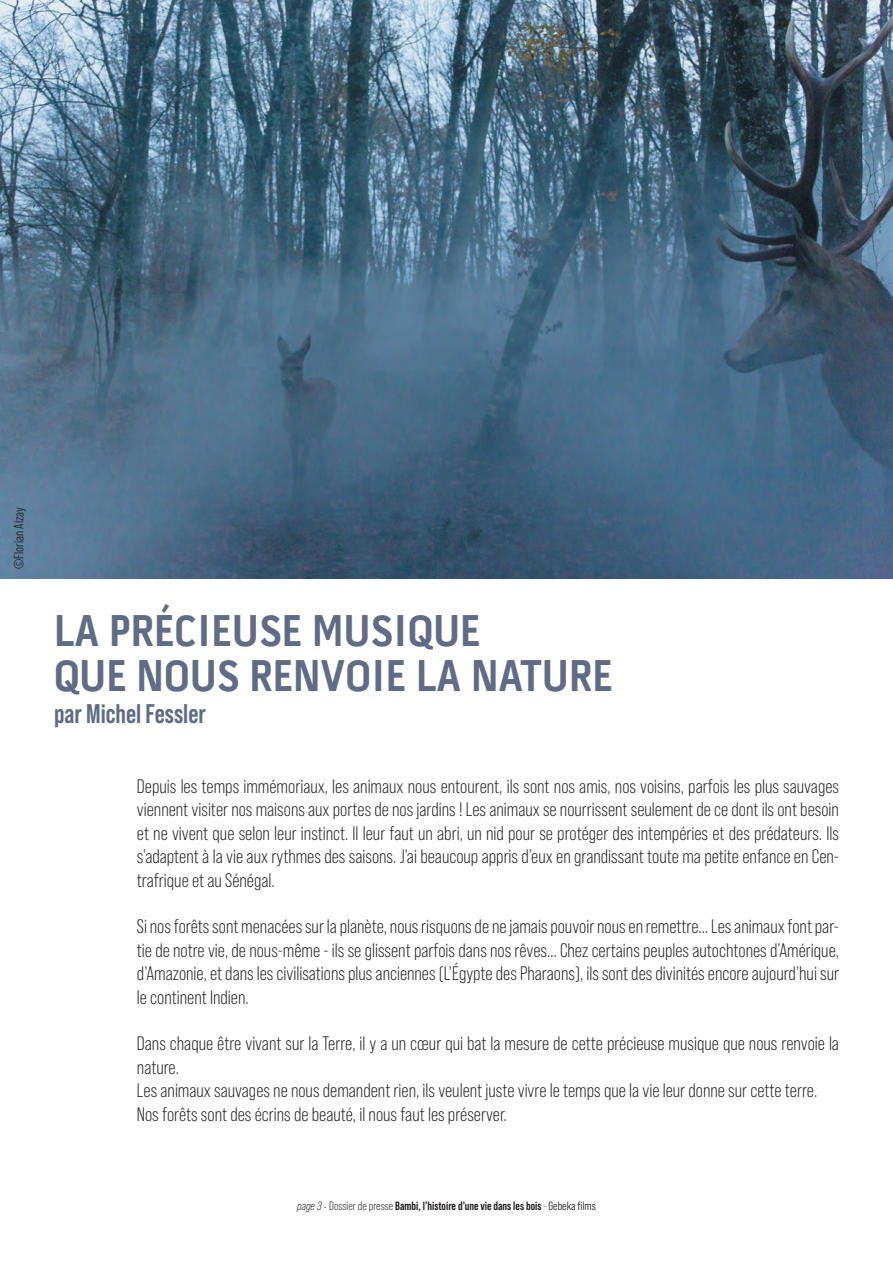
<style>
.page{position:relative;width:893px;height:1263px;background:#fff}
.page>*{position:absolute;margin:0;border:0;box-sizing:border-box;transform-origin:0 0}
.t1{font:700 45px/45px "Pill Gothic 300 mg";color:#606c86}
.t2{font:700 27px "Bebas Neue Pro";color:#606c86}
.t3{font:19.5px/23.4px "Bebas Neue Pro";color:#231f20;text-align:justify}
.t4{font:13.5px "Bebas Neue Pro Middle";color:#231f20}
.t5{font:700 12px "Bebas Neue Pro";color:#231f20}
.s1{font-weight:400;font-style:italic}
.s2{font-weight:400}
.s3{font-family:"Bebas Neue Pro Middle";font-weight:400}
</style>
<div class="page">
<img style="left:0;top:0;width:893px;height:578px">
<p class="t4" style="left:11px;top:569px;width:63px;rotate:-90deg">©Florian Alzay</p>
<h1 class="t1" style="left:54px;top:608px;width:560px">LA PRÉCIEUSE MUSIQUE<br>QUE NOUS RENVOIE LA NATURE</h1>
<h2 class="t2" style="left:54px;top:698px;width:153px">par Michel Fessler</h2>
<p class="t3" style="left:137px;top:775px;width:704px">Depuis les temps immémoriaux, les animaux nous entourent, ils sont nos amis, nos voisins, parfois les plus sauvages viennent visiter nos maisons aux portes de nos jardins ! Les animaux se nourrissent seulement de ce dont ils ont besoin et ne vivent que selon leur instinct. Il leur faut un abri, un nid pour se protéger des intempéries et des prédateurs. Ils s’adaptent à la vie aux rythmes des saisons. J’ai beaucoup appris d’eux en grandissant toute ma petite enfance en Cen&shy;trafrique et au Sénégal.</p>
<p class="t3" style="left:137px;top:915px;width:704px">Si nos forêts sont menacées sur la planète, nous risquons de ne jamais pouvoir nous en remettre… Les animaux font par&shy;tie de notre vie, de nous-même - ils se glissent parfois dans nos rêves… Chez certains peuples autochtones d’Amérique, d’Amazonie, et dans les civilisations plus anciennes (L’Égypte des Pharaons), ils sont des divinités encore aujourd’hui sur le continent Indien.</p>
<p class="t3" style="left:137px;top:1032px;width:704px;text-align:left">Dans chaque être vivant sur la Terre, il y a un cœur qui bat la mesure de cette précieuse musique que nous renvoie la nature.<br>Les animaux sauvages ne nous demandent rien, ils veulent juste vivre le temps que la vie leur donne sur cette terre.<br>Nos forêts sont des écrins de beauté, il nous faut les préserver.</p>
<p class="t5" style="left:297px;top:1199px;width:300px"><span class="s1">page 3</span> <span class="s2">• Dossier de presse</span> Bambi, l’histoire d’une vie dans les bois <span class="s2">-</span> <span class="s3">Gebeka films</span></p>
</div>
